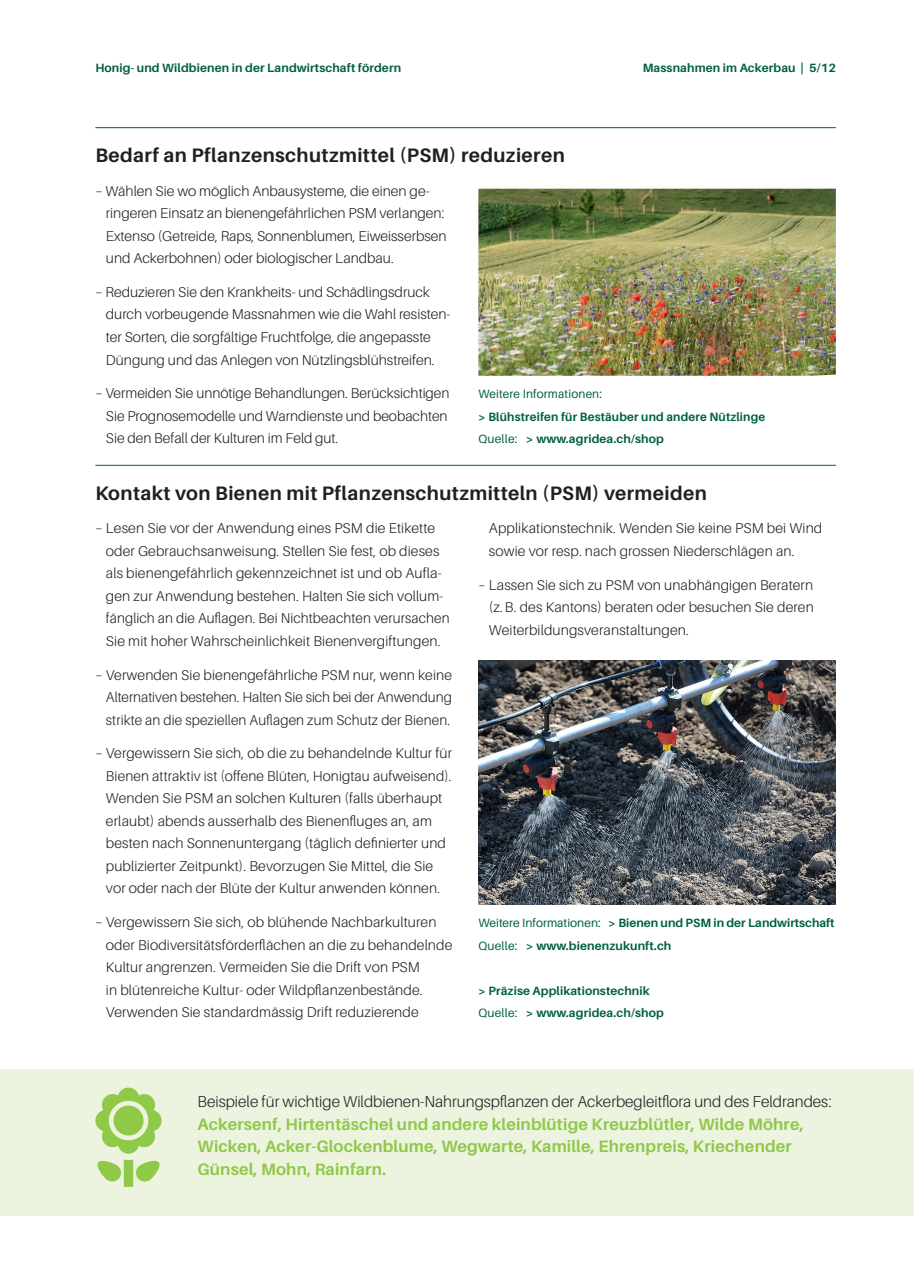
<style>
.page{position:relative;width:914px;height:1288px;background:#fff}
.page>*{position:absolute;margin:0;border:0;box-sizing:border-box;transform-origin:0 0}
.t1{font:700 19.5px "Aileron";letter-spacing:.02em;color:#231f20}
.t2{font:700 16.5px/22.5px "Aileron";letter-spacing:.01em;color:#90c848}
.t3{font:300 15.75px "Aileron";color:#231f20}
.t4{font:300 14.25px/22.5px "Aileron";letter-spacing:.01em;color:#231f20}
.t5{font:700 12px/22.5px "Aileron";letter-spacing:.01em;color:#006047}
.t6{font:12px "Aileron";letter-spacing:.015em;color:#006047}
.s1{font-weight:400}
</style>
<div class="page">
<hr style="left:95px;top:127px;width:740px;height:1px;background:#006047">
<hr style="left:95px;top:465px;width:740px;height:1px;background:#006047">
<div style="left:0;top:1069px;width:913px;height:147px;background:#ecf4e0"></div>
<svg style="left:95px;top:1087px;width:67px;height:99px"></svg>
<img style="left:478px;top:660px;width:357px;height:244px">
<img style="left:478px;top:189px;width:357px;height:187px">
<p class="t5" style="left:95px;top:57px;width:307px">Honig- und Wildbienen in der Landwirtschaft fördern</p>
<p class="t5" style="left:642px;top:57px;width:194px">Massnahmen im Ackerbau | 5/12</p>
<h1 class="t1" style="left:95px;top:144px;width:471px">Bedarf an Pflanzenschutzmittel (PSM) reduzieren</h1>
<p class="t4" style="left:106px;top:180px;width:342px;text-indent:-11px">– Wählen Sie wo möglich Anbausysteme, die einen ge&shy;ringeren Einsatz an bienengefährlichen PSM verlangen:<br>Extenso (Getreide, Raps, Sonnenblumen, Eiweisserbsen und Ackerbohnen) oder biologischer Landbau.</p>
<p class="t4" style="left:106px;top:281px;width:346px;text-indent:-11px">– Reduzieren Sie den Krankheits- und Schädlingsdruck durch vorbeugende Massnahmen wie die Wahl resisten&shy;ter Sorten, die sorgfältige Fruchtfolge, die angepasste Düngung und das Anlegen von Nützlingsblühstreifen.</p>
<p class="t4" style="left:106px;top:382px;width:345px;text-indent:-10px">– Vermeiden Sie unnötige Behandlungen. Berücksichtigen<br>Sie Prognosemodelle und Warndienste und beobachten<br>Sie den Befall der Kulturen im Feld gut.</p>
<h1 class="t1" style="left:95px;top:482px;width:612px">Kontakt von Bienen mit Pflanzenschutzmitteln (PSM) vermeiden</h1>
<p class="t4" style="left:106px;top:517px;width:345px;text-indent:-10px">– Lesen Sie vor der Anwendung eines PSM die Etikette oder Gebrauchsanweisung. Stellen Sie fest, ob dieses als bienengefährlich gekennzeichnet ist und ob Aufla&shy;gen zur Anwendung bestehen. Halten Sie sich vollum&shy;fänglich an die Auflagen. Bei Nichtbeachten verursachen Sie mit hoher Wahrscheinlichkeit Bienenvergiftungen.</p>
<p class="t4" style="left:106px;top:663px;width:348px;text-align:justify;text-indent:-11px">– Verwenden Sie bienengefährliche PSM nur, wenn keine Alternativen bestehen. Halten Sie sich bei der Anwendung strikte an die speziellen Auflagen zum Schutz der Bienen.</p>
<p class="t4" style="left:106px;top:742px;width:347px;text-indent:-10px">– Vergewissern Sie sich, ob die zu behandelnde Kultur für Bienen attraktiv ist (offene Blüten, Honigtau aufweisend).<br>Wenden Sie PSM an solchen Kulturen (falls überhaupt erlaubt) abends ausserhalb des Bienenfluges an, am besten nach Sonnenuntergang (täglich definierter und publizierter Zeitpunkt). Bevorzugen Sie Mittel, die Sie vor oder nach der Blüte der Kultur anwenden können.</p>
<p class="t4" style="left:106px;top:911px;width:348px;text-indent:-11px">– Vergewissern Sie sich, ob blühende Nachbarkulturen oder Biodiversitätsförderflächen an die zu behandelnde Kultur angrenzen. Vermeiden Sie die Drift von PSM<br>in blütenreiche Kultur- oder Wildpflanzenbestände.<br>Verwenden Sie standardmässig Drift reduzierende</p>
<p class="t6" style="left:478px;top:387px;width:125px">Weitere Informationen:</p>
<p class="t5" style="left:478px;top:405px;width:288px">&gt; Blühstreifen für Bestäuber und andere Nützlinge<br><span class="s1">Quelle:</span> &gt; www.agridea.ch/shop</p>
<p class="t4" style="left:489px;top:517px;width:335px">Applikationstechnik. Wenden Sie keine PSM bei Wind sowie vor resp. nach grossen Niederschlägen an.</p>
<p class="t4" style="left:489px;top:573px;width:326px;text-align:justify;text-indent:-11px">– Lassen Sie sich zu PSM von unabhängigen Beratern (z.B. des Kantons) beraten oder besuchen Sie deren Weiterbildungsveranstaltungen.</p>
<p class="t5" style="left:478px;top:912px;width:357px"><span class="s1">Weitere Informationen:</span> &gt; Bienen und PSM in der Landwirtschaft<br><span class="s1">Quelle:</span> &gt; www.bienenzukunft.ch</p>
<p class="t5" style="left:478px;top:979px;width:187px">&gt; Präzise Applikationstechnik<br><span class="s1">Quelle:</span> &gt; www.agridea.ch/shop</p>
<p class="t3" style="left:197px;top:1093px;width:635px">Beispiele für wichtige Wildbienen-Nahrungspflanzen der Ackerbegleitflora und des Feldrandes:</p>
<p class="t2" style="left:197px;top:1112px;width:607px">Ackersenf, Hirtentäschel und andere kleinblütige Kreuzblütler, Wilde Möhre,<br>Wicken, Acker-Glockenblume, Wegwarte, Kamille, Ehrenpreis, Kriechender<br>Günsel, Mohn, Rainfarn.</p>
</div>
